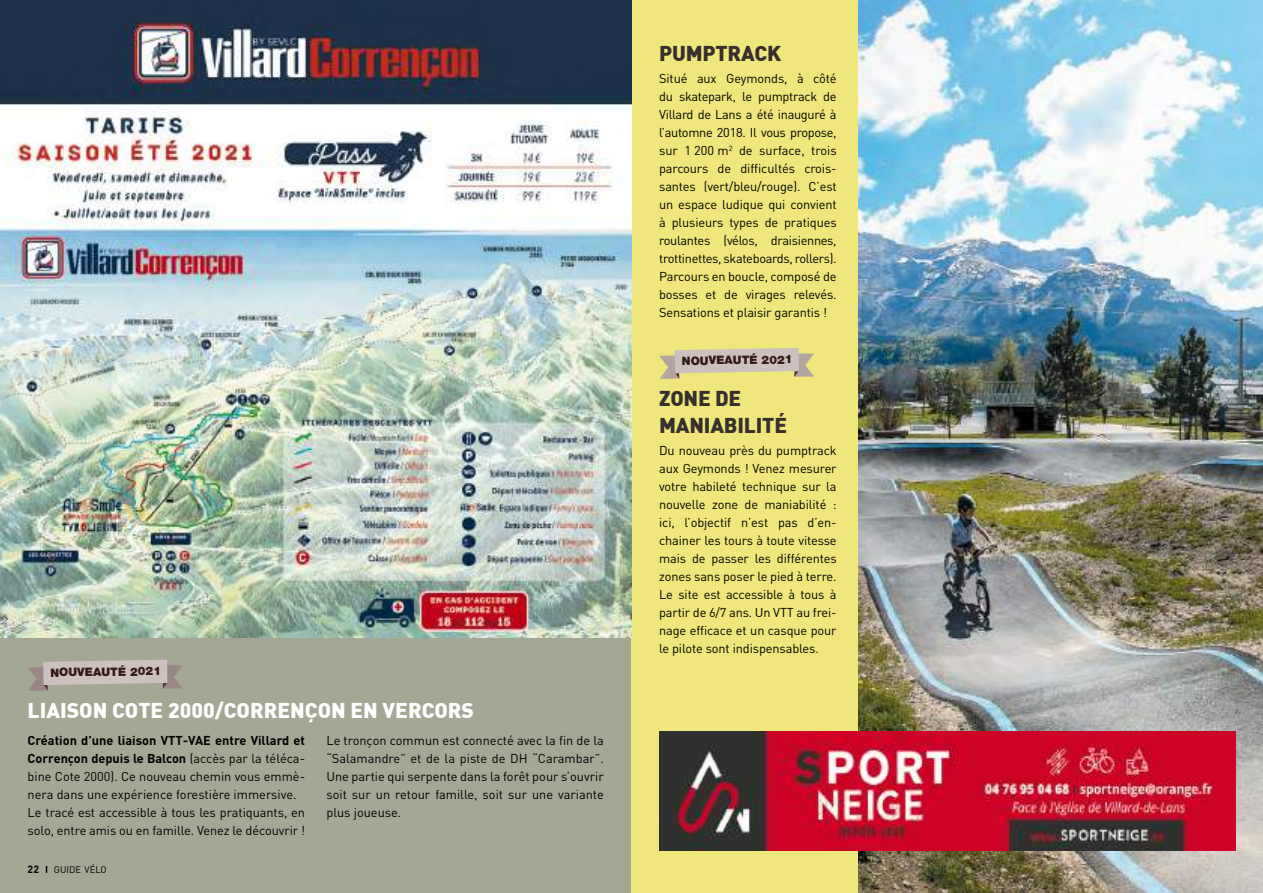
<style>
.page{position:relative;width:1263px;height:893px;background:#fff}
.page>*{position:absolute;margin:0;border:0;box-sizing:border-box;transform-origin:0 0}
.t1{font:900 21px "DIN";color:#fff}
.t2{font:900 21px/27px "DIN";letter-spacing:-.01em;color:#382e2d}
.t3{font:12.75px/18px "DIN";letter-spacing:-.005em;color:#000;text-align:justify}
.t4{font:900 11.55px "Helvetica Neue LT Std";color:#341a19}
.t5{font:9.45px "DIN";color:#000}
.s1{font-weight:700}
.s2{font-weight:700;font-size:10.5px}
</style>
<div class="page">
<div style="left:0;top:636px;width:631px;height:257px;background:#a4a793"></div>
<svg style="left:28px;top:660px;width:154px;height:31px"></svg>
<div style="left:631px;top:0;width:632px;height:893px;background:#efe77b"></div>
<img style="left:858px;top:0;width:405px;height:893px">
<svg style="left:659px;top:348px;width:155px;height:31px"></svg>
<img style="left:0;top:0;width:631px;height:637px">
<img style="left:659px;top:731px;width:577px;height:119px">
<p class="t4" style="left:50px;top:666px;width:112px;rotate:-1deg">NOUVEAUTÉ 2021</p>
<h1 class="t1" style="left:28px;top:696px;width:448px">LIAISON COTE 2000/CORRENÇON EN VERCORS</h1>
<p class="t3" style="left:28px;top:731px;width:279px;text-align:left"><span class="s1">Création d’une liaison VTT-VAE entre Villard et Corrençon depuis le Balcon</span> (accès par la téléca&shy;bine Cote 2000). Ce nouveau chemin vous emmè&shy;nera dans une expérience forestière immersive.<br>Le tracé est accessible à tous les pratiquants, en solo, entre amis ou en famille. Venez le découvrir !</p>
<p class="t3" style="left:326px;top:731px;width:279px">Le tronçon commun est connecté avec la fin de la “Salamandre” et de la piste de DH “Carambar”.<br>Une partie qui serpente dans la forêt pour s’ouvrir soit sur un retour famille, soit sur une variante plus joueuse.</p>
<p class="t5" style="left:28px;top:863px;width:81px"><span class="s2">22</span> GUIDE VÉLO</p>
<h1 class="t2" style="left:659px;top:38px;width:124px">PUMPTRACK</h1>
<p class="t3" style="left:659px;top:69px;width:179px">Situé aux Geymonds, à côté du skatepark, le pumptrack de Villard de Lans a été inauguré à l’automne 2018. Il vous propose, sur 1 200 m<sup>2</sup> de surface, trois parcours de difficultés crois&shy;santes (vert/bleu/rouge). C’est un espace ludique qui convient à plusieurs types de pratiques roulantes (vélos, draisiennes, trottinettes, skateboards, rollers).<br>Parcours en boucle, composé de bosses et de virages relevés.<br>Sensations et plaisir garantis !</p>
<p class="t4" style="left:682px;top:354px;width:112px;rotate:-1deg">NOUVEAUTÉ 2021</p>
<h1 class="t2" style="left:659px;top:384px;width:129px">ZONE DE<br>MANIABILITÉ</h1>
<p class="t3" style="left:659px;top:441px;width:179px">Du nouveau près du pumptrack aux Geymonds ! Venez mesurer votre habileté technique sur la nouvelle zone de maniabilité : ici, l’objectif n’est pas d’en&shy;chainer les tours à toute vitesse mais de passer les différentes zones sans poser le pied à terre.<br>Le site est accessible à tous à partir de 6/7 ans. Un VTT au frei&shy;nage efficace et un casque pour le pilote sont indispensables.</p>
</div>
